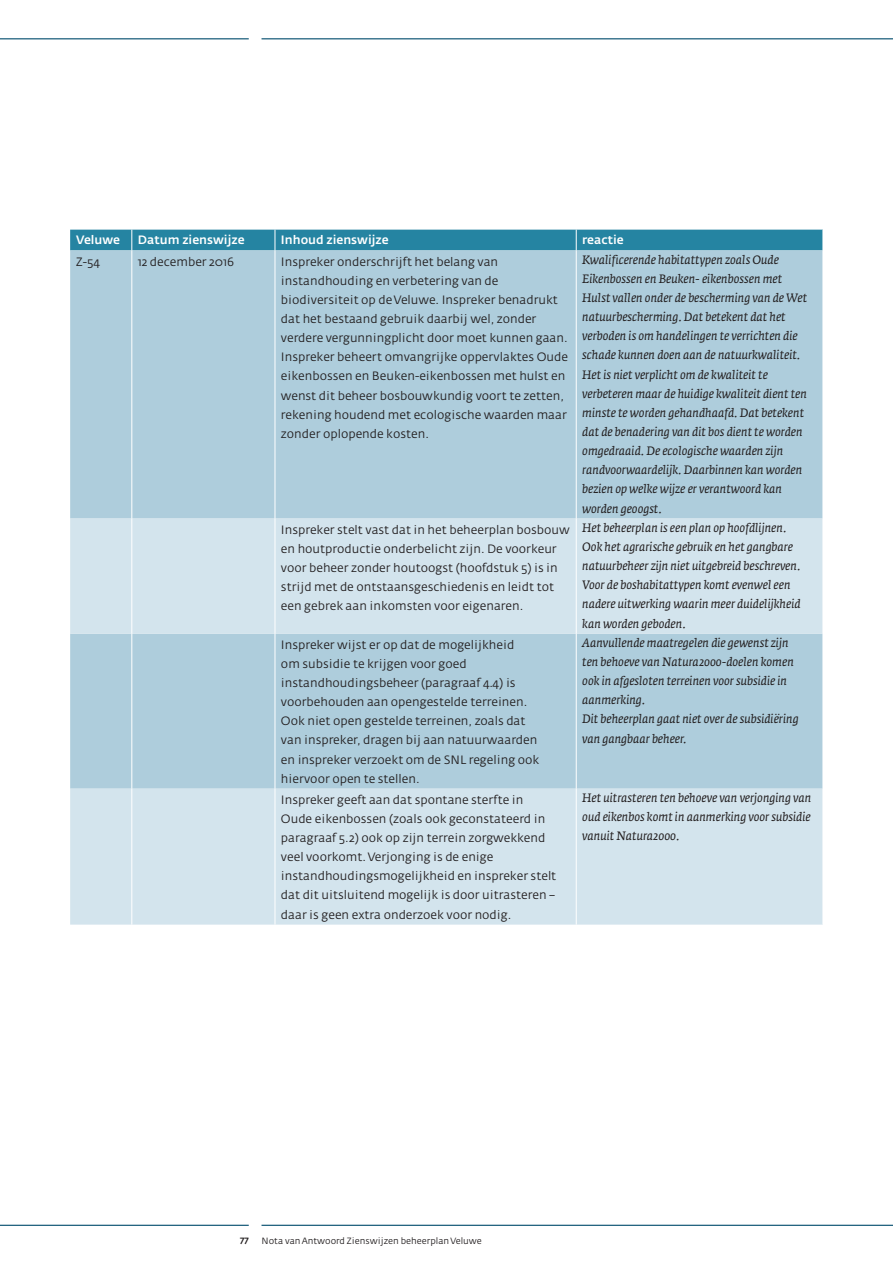
<style>
.page{position:relative;width:893px;height:1263px;background:#fff}
.page>*{position:absolute;margin:0;border:0;box-sizing:border-box;transform-origin:0 0}
.tabel_broodtekst{font:12px/19.2px "Fedra Sans Alt";color:#231f20}
.tabel_broodtekst-2{font:italic 12px/19.2px "Fedra Serif A";color:#231f20}
.kop_tabel{font:500 12px "Fedra Sans Alt";color:#fff}
.t1{font:9px "Fedra Sans Alt";color:#231f20}
.t2{font:9px "Fedra Sans Alt Medium SC";color:#231f20}
</style>
<div class="page">
<hr style="left:0;top:38px;width:249px;height:1px;background:#004b6c">
<hr style="left:261px;top:38px;width:632px;height:1px;background:#004b6c">
<hr style="left:261px;top:1225px;width:632px;height:1px;background:#004b6c">
<hr style="left:0;top:1225px;width:249px;height:1px;background:#004b6c">
<div style="left:70px;top:250px;width:753px;height:268px;background:#aecddc"></div>
<svg style="left:70px;top:518px;width:753px;height:407px;background:#c5dbe6"></svg>
<hr style="left:132px;top:250px;width:1px;height:268px;background:#fff">
<hr style="left:275px;top:250px;width:1px;height:268px;background:#fff">
<hr style="left:132px;top:518px;width:1px;height:116px;background:#fff">
<hr style="left:275px;top:518px;width:1px;height:116px;background:#fff">
<hr style="left:132px;top:634px;width:1px;height:155px;background:#fff">
<hr style="left:275px;top:634px;width:1px;height:155px;background:#fff">
<hr style="left:132px;top:789px;width:1px;height:136px;background:#fff">
<hr style="left:275px;top:789px;width:1px;height:136px;background:#fff">
<hr style="left:576px;top:250px;width:1px;height:268px;background:#fff">
<hr style="left:576px;top:518px;width:1px;height:116px;background:#fff">
<hr style="left:576px;top:634px;width:1px;height:155px;background:#fff">
<hr style="left:576px;top:789px;width:1px;height:136px;background:#fff">
<div style="left:70px;top:230px;width:753px;height:20px;background:#2584a2"></div>
<p class="kop_tabel" style="left:76px;top:233px;width:45px">Veluwe</p>
<p class="kop_tabel" style="left:138px;top:233px;width:108px">Datum zienswijze</p>
<p class="kop_tabel" style="left:281px;top:233px;width:109px">Inhoud zienswijze</p>
<p class="kop_tabel" style="left:582px;top:233px;width:43px">reactie</p>
<p class="tabel_broodtekst" style="left:76px;top:252px;width:25px">Z-54</p>
<p class="tabel_broodtekst" style="left:138px;top:252px;width:98px">12 december 2016</p>
<p class="tabel_broodtekst" style="left:281px;top:252px;width:288px">Inspreker onderschrijft het belang van instandhouding en verbetering van de biodiversiteit op de Veluwe. Inspreker benadrukt dat het bestaand gebruik daarbij wel, zonder verdere vergunningplicht door moet kunnen gaan.</p>
<p class="tabel_broodtekst" style="left:281px;top:348px;width:288px">Inspreker beheert omvangrijke oppervlaktes Oude eikenbossen en Beuken-eikenbossen met hulst en wenst dit beheer bosbouwkundig voort te zetten, rekening houdend met ecologische waarden maar zonder oplopende kosten.</p>
<p class="tabel_broodtekst-2" style="left:582px;top:250px;width:226px">Kwalificerende habitattypen zoals Oude Eikenbossen en Beuken- eikenbossen met Hulst vallen onder de bescherming van de Wet natuurbescherming. Dat betekent dat het verboden is om handelingen te verrichten die schade kunnen doen aan de natuurkwaliteit.<br>Het is niet verplicht om de kwaliteit te verbeteren maar de huidige kwaliteit dient ten minste te worden gehandhaafd. Dat betekent dat de benadering van dit bos dient te worden omgedraaid. De ecologische waarden zijn randvoorwaardelijk. Daarbinnen kan worden bezien op welke wijze er verantwoord kan worden geoogst.</p>
<p class="tabel_broodtekst" style="left:281px;top:520px;width:290px">Inspreker stelt vast dat in het beheerplan bosbouw en houtproductie onderbelicht zijn. De voorkeur voor beheer zonder houtoogst (hoofdstuk 5) is in strijd met de ontstaansgeschiedenis en leidt tot een gebrek aan inkomsten voor eigenaren.</p>
<p class="tabel_broodtekst-2" style="left:582px;top:518px;width:220px">Het beheerplan is een plan op hoofdlijnen.<br>Ook het agrarische gebruik en het gangbare natuurbeheer zijn niet uitgebreid beschreven.</p>
<p class="tabel_broodtekst-2" style="left:582px;top:576px;width:220px">Voor de boshabitattypen komt evenwel een nadere uitwerking waarin meer duidelijkheid kan worden geboden.</p>
<p class="tabel_broodtekst" style="left:281px;top:635px;width:260px">Inspreker wijst er op dat de mogelijkheid<br>om subsidie te krijgen voor goed instandhoudingsbeheer (paragraaf 4.4) is voorbehouden aan opengestelde terreinen.<br>Ook niet open gestelde terreinen, zoals dat van inspreker, dragen bij aan natuurwaarden en inspreker verzoekt om de SNL regeling ook hiervoor open te stellen.</p>
<p class="tabel_broodtekst-2" style="left:582px;top:633px;width:213px">Aanvullende maatregelen die gewenst zijn ten behoeve van Natura2000-doelen komen ook in afgesloten terreinen voor subsidie in aanmerking.</p>
<p class="tabel_broodtekst-2" style="left:582px;top:710px;width:218px">Dit beheerplan gaat niet over de subsidiëring van gangbaar beheer.</p>
<p class="tabel_broodtekst" style="left:281px;top:790px;width:277px">Inspreker geeft aan dat spontane sterfte in Oude eikenbossen (zoals ook geconstateerd in paragraaf 5.2) ook op zijn terrein zorgwekkend veel voorkomt. Verjonging is de enige instandhoudingsmogelijkheid en inspreker stelt dat dit uitsluitend mogelijk is door uitrasteren – daar is geen extra onderzoek voor nodig.</p>
<p class="tabel_broodtekst-2" style="left:582px;top:788px;width:231px;text-align:justify">Het uitrasteren ten behoeve van verjonging van oud eikenbos komt in aanmerking voor subsidie vanuit Natura2000.</p>
<p class="t2" style="left:240px;top:1235px;width:10px">77</p>
<p class="t1" style="left:261px;top:1236px;width:222px">Nota van Antwoord Zienswijzen beheerplan Veluwe</p>
</div>
